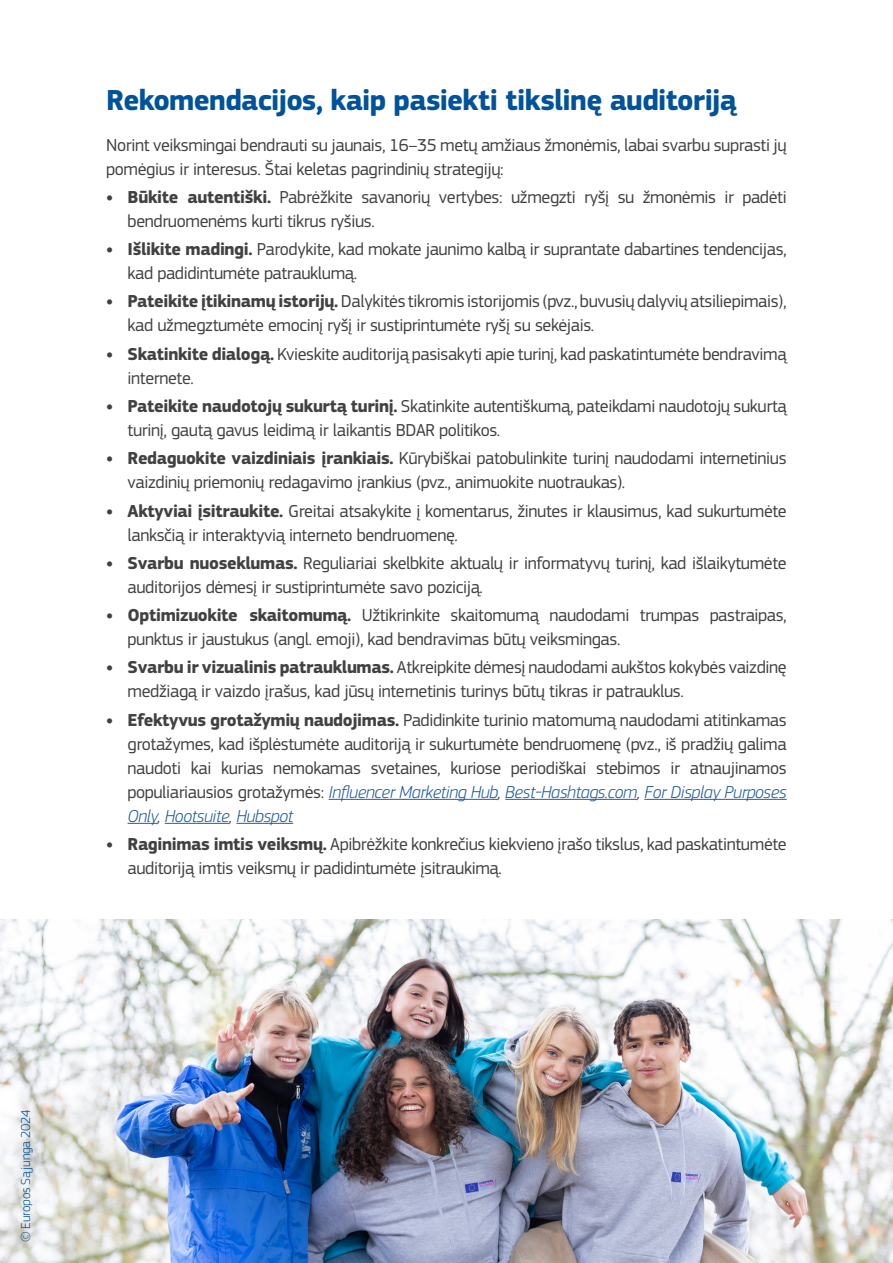
<style>
.page{position:relative;width:893px;height:1263px;background:#fff}
.page>*{position:absolute;margin:0;border:0;box-sizing:border-box;transform-origin:0 0}
.Heading_Preface__H1{font:700 30px "EC Square Sans Pro";letter-spacing:-.025em;color:#00529a}
.Body_Copy_Bullets_LV1_80__Black__P{font:18px/24px "EC Square Sans Pro";letter-spacing:-.02em;color:#414042}
.Body_Copy_Normal_80__Black__P{font:18px/24px "EC Square Sans Pro";letter-spacing:-.02em;color:#414042}
.Heading_Preface__H1-2{font:300 13.5px "EC Square Sans Pro";letter-spacing:-.015em;color:#00529a}
.s1{font-weight:700}
.s2{font-weight:300;font-style:italic;color:#215e9e}
.s3{font-weight:300;font-style:italic}
</style>
<div class="page">
<hr style="left:329px;top:799px;width:169px;height:1px;background:#215e9e">
<hr style="left:505px;top:799px;width:132px;height:1px;background:#215e9e">
<hr style="left:644px;top:799px;width:143px;height:1px;background:#215e9e">
<hr style="left:128px;top:823px;width:30px;height:1px;background:#215e9e">
<hr style="left:165px;top:823px;width:64px;height:1px;background:#215e9e">
<hr style="left:236px;top:823px;width:57px;height:1px;background:#215e9e">
<img style="left:0;top:919px;width:893px;height:344px">
<h1 class="Heading_Preface__H1" style="left:106px;top:82px;width:632px">Rekomendacijos, kaip pasiekti tikslinę auditoriją</h1>
<p class="Body_Copy_Normal_80__Black__P" style="left:106px;top:133px;width:682px">Norint veiksmingai bendrauti su jaunais, 16–35 metų amžiaus žmonėmis, labai svarbu suprasti jų pomėgius ir interesus. Štai keletas pagrindinių strategijų:</p>
<p class="Body_Copy_Bullets_LV1_80__Black__P" style="left:128px;top:185px;width:661px;text-indent:-21px"><span class="s1">• Būkite autentiški.</span> Pabrėžkite savanorių vertybes: užmegzti ryšį su žmonėmis ir padėti bendruomenėms kurti tikrus ryšius.</p>
<p class="Body_Copy_Bullets_LV1_80__Black__P" style="left:128px;top:237px;width:661px;text-indent:-21px"><span class="s1">• Išlikite madingi.</span> Parodykite, kad mokate jaunimo kalbą ir suprantate dabartines tendencijas, kad padidintumėte patrauklumą.</p>
<p class="Body_Copy_Bullets_LV1_80__Black__P" style="left:128px;top:290px;width:661px;text-indent:-21px"><span class="s1">• Pateikite įtikinamų istorijų.</span> Dalykitės tikromis istorijomis (pvz., buvusių dalyvių atsiliepimais), kad užmegztumėte emocinį ryšį ir sustiprintumėte ryšį su sekėjais.</p>
<p class="Body_Copy_Bullets_LV1_80__Black__P" style="left:128px;top:342px;width:661px;text-indent:-21px"><span class="s1">• Skatinkite dialogą.</span> Kvieskite auditoriją pasisakyti apie turinį, kad paskatintumėte bendravimą internete.</p>
<p class="Body_Copy_Bullets_LV1_80__Black__P" style="left:128px;top:394px;width:661px;text-indent:-21px"><span class="s1">• Pateikite naudotojų sukurtą turinį.</span> Skatinkite autentiškumą, pateikdami naudotojų sukurtą turinį, gautą gavus leidimą ir laikantis BDAR politikos.</p>
<p class="Body_Copy_Bullets_LV1_80__Black__P" style="left:128px;top:446px;width:661px;text-indent:-21px"><span class="s1">• Redaguokite vaizdiniais įrankiais.</span> Kūrybiškai patobulinkite turinį naudodami internetinius vaizdinių priemonių redagavimo įrankius (pvz., animuokite nuotraukas).</p>
<p class="Body_Copy_Bullets_LV1_80__Black__P" style="left:128px;top:499px;width:661px;text-indent:-21px"><span class="s1">• Aktyviai įsitraukite.</span> Greitai atsakykite į komentarus, žinutes ir klausimus, kad sukurtumėte lanksčią ir interaktyvią interneto bendruomenę.</p>
<p class="Body_Copy_Bullets_LV1_80__Black__P" style="left:128px;top:551px;width:661px;text-indent:-21px"><span class="s1">• Svarbu nuoseklumas.</span> Reguliariai skelbkite aktualų ir informatyvų turinį, kad išlaikytumėte auditorijos dėmesį ir sustiprintumėte savo poziciją.</p>
<p class="Body_Copy_Bullets_LV1_80__Black__P" style="left:128px;top:603px;width:661px;text-indent:-21px"><span class="s1">• Optimizuokite skaitomumą.</span> Užtikrinkite skaitomumą naudodami trumpas pastraipas, punktus ir jaustukus (angl. emoji), kad bendravimas būtų veiksmingas.</p>
<p class="Body_Copy_Bullets_LV1_80__Black__P" style="left:128px;top:655px;width:661px;text-indent:-21px"><span class="s1">• Svarbu ir vizualinis patrauklumas.</span> Atkreipkite dėmesį naudodami aukštos kokybės vaizdinę medžiagą ir vaizdo įrašus, kad jūsų internetinis turinys būtų tikras ir patrauklus.</p>
<p class="Body_Copy_Bullets_LV1_80__Black__P" style="left:128px;top:708px;width:661px;text-align:justify;text-indent:-21px"><span class="s1">• Efektyvus grotažymių naudojimas.</span> Padidinkite turinio matomumą naudodami atitinkamas grotažymes, kad išplėstumėte auditoriją ir sukurtumėte bendruomenę (pvz., iš pradžių galima naudoti kai kurias nemokamas svetaines, kuriose periodiškai stebimos ir atnaujinamos populiariausios grotažymės: <span class="s2">Influencer Marketing Hub</span><span class="s3">,</span> <span class="s2">Best-Hashtags.com</span><span class="s3">,</span> <span class="s2">For Display Purposes Only</span><span class="s3">,</span> <span class="s2">Hootsuite</span><span class="s3">,</span> <span class="s2">Hubspot</span></p>
<p class="Body_Copy_Bullets_LV1_80__Black__P" style="left:128px;top:832px;width:661px;text-indent:-21px"><span class="s1">• Raginimas imtis veiksmų.</span> Apibrėžkite konkrečius kiekvieno įrašo tikslus, kad paskatintumėte auditoriją imtis veiksmų ir padidintumėte įsitraukimą.</p>
<h1 class="Heading_Preface__H1-2" style="left:18px;top:1242px;width:133px;rotate:-90deg">© Europos Sąjunga 2024</h1>
</div>
